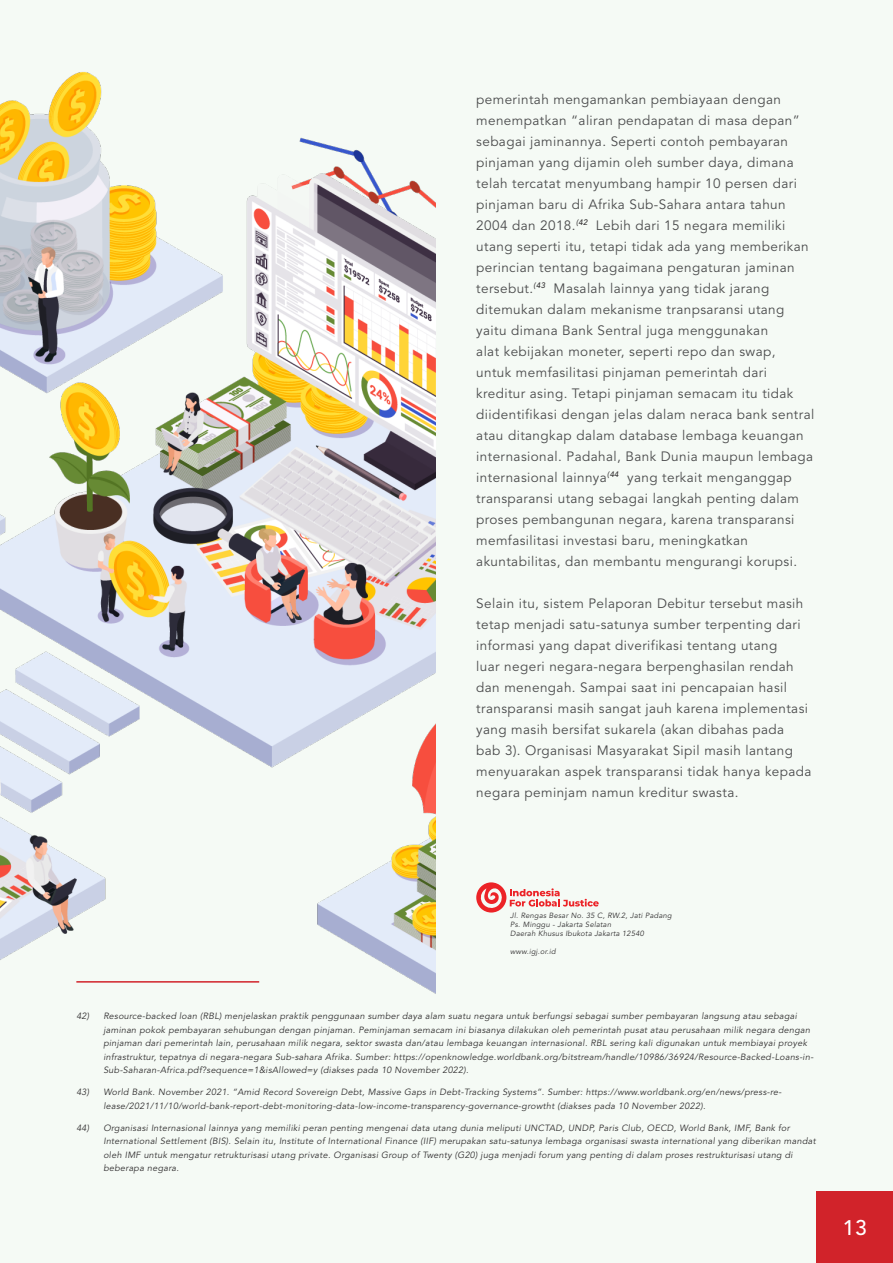
<style>
.page{position:relative;width:893px;height:1263px;background:#f5faf5}
.page>*{position:absolute;margin:0;border:0;box-sizing:border-box;transform-origin:0 0}
.t1{font:500 21px "Avenir LT Pro";color:#fff}
.t2{font:13.5px/21px "Avenir LT Pro";letter-spacing:.03em;color:#4b4c4d}
.t3{font:italic 9px/13.5px "Avenir LT Pro";letter-spacing:.03em;color:#312f30}
.t4{font:italic 7.5px "Avenir LT Pro";letter-spacing:.03em;color:#312f30}
</style>
<div class="page">
<div style="left:817px;top:1192px;width:76px;height:71px;background:#d1232a"></div>
<img style="left:0;top:72px;width:436px;height:922px">
<svg style="left:476px;top:882px;width:123px;height:30px"></svg>
<p class="t2" style="left:476px;top:89px;width:340px">pemerintah mengamankan pembiayaan dengan menempatkan “aliran pendapatan di masa depan” sebagai jaminannya. Seperti contoh pembayaran pinjaman yang dijamin oleh sumber daya, dimana telah tercatat menyumbang hampir 10 persen dari pinjaman baru di Afrika Sub-Sahara antara tahun 2004 dan 2018.<sup>(42</sup> Lebih dari 15 negara memiliki utang seperti itu, tetapi tidak ada yang memberikan perincian tentang bagaimana pengaturan jaminan tersebut.<sup>(43</sup> Masalah lainnya yang tidak jarang ditemukan dalam mekanisme tranpsaransi utang yaitu dimana Bank Sentral juga menggunakan<br>alat kebijakan moneter, seperti repo dan swap,<br>untuk memfasilitasi pinjaman pemerintah dari kreditur asing. Tetapi pinjaman semacam itu tidak diidentifikasi dengan jelas dalam neraca bank sentral atau ditangkap dalam database lembaga keuangan internasional. Padahal, Bank Dunia maupun lembaga internasional lainnya<sup>(44</sup> yang terkait menganggap transparansi utang sebagai langkah penting dalam proses pembangunan negara, karena transparansi memfasilitasi investasi baru, meningkatkan akuntabilitas, dan membantu mengurangi korupsi.</p>
<p class="t2" style="left:476px;top:593px;width:337px">Selain itu, sistem Pelaporan Debitur tersebut masih tetap menjadi satu-satunya sumber terpenting dari informasi yang dapat diverifikasi tentang utang<br>luar negeri negara-negara berpenghasilan rendah dan menengah. Sampai saat ini pencapaian hasil transparansi masih sangat jauh karena implementasi yang masih bersifat sukarela (akan dibahas pada bab 3). Organisasi Masyarakat Sipil masih lantang menyuarakan aspek transparansi tidak hanya kepada negara peminjam namun kreditur swasta.</p>
<p class="t4" style="left:510px;top:911px;width:163px">Jl. Rengas Besar No. 35 C, RW.2, Jati Padang</p>
<p class="t4" style="left:510px;top:920px;width:102px">Ps. Minggu - Jakarta Selatan</p>
<p class="t4" style="left:510px;top:929px;width:135px">Daerah Khusus Ibukota Jakarta 12540</p>
<p class="t4" style="left:510px;top:947px;width:47px">www.igj.or.id</p>
<p class="t3" style="left:103px;top:1010px;width:711px;text-indent:-27px">42) Resource-backed loan (RBL) menjelaskan praktik penggunaan sumber daya alam suatu negara untuk berfungsi sebagai sumber pembayaran langsung atau sebagai jaminan pokok pembayaran sehubungan dengan pinjaman. Peminjaman semacam ini biasanya dilakukan oleh pemerintah pusat atau perusahaan milik negara dengan pinjaman dari pemerintah lain, perusahaan milik negara, sektor swasta dan/atau lembaga keuangan internasional. RBL sering kali digunakan untuk membiayai proyek infrastruktur, tepatnya di negara-negara Sub-sahara Afrika. Sumber: https://openknowledge.worldbank.org/bitstream/handle/10986/36924/Resource-Backed-Loans-in-Sub-Saharan-Africa.pdf?sequence=1&amp;isAllowed=y (diakses pada 10 November 2022).</p>
<p class="t3" style="left:103px;top:1086px;width:679px;text-indent:-27px">43) World Bank. November 2021. “Amid Record Sovereign Debt, Massive Gaps in Debt-Tracking Systems”. Sumber: https://www.worldbank.org/en/news/press-re&shy;lease/2021/11/10/world-bank-report-debt-monitoring-data-low-income-transparency-governance-growtht (diakses pada 10 November 2022).</p>
<p class="t3" style="left:103px;top:1121px;width:714px;text-indent:-27px">44) Organisasi Internasional lainnya yang memiliki peran penting mengenai data utang dunia meliputi UNCTAD, UNDP, Paris Club, OECD, World Bank, IMF, Bank for International Settlement (BIS). Selain itu, Institute of International Finance (IIF) merupakan satu-satunya lembaga organisasi swasta international yang diberikan mandat oleh IMF untuk mengatur retrukturisasi utang private. Organisasi Group of Twenty (G20) juga menjadi forum yang penting di dalam proses restrukturisasi utang di beberapa negara.</p>
<h1 class="t1" style="left:843px;top:1216px;width:25px">13</h1>
</div>
